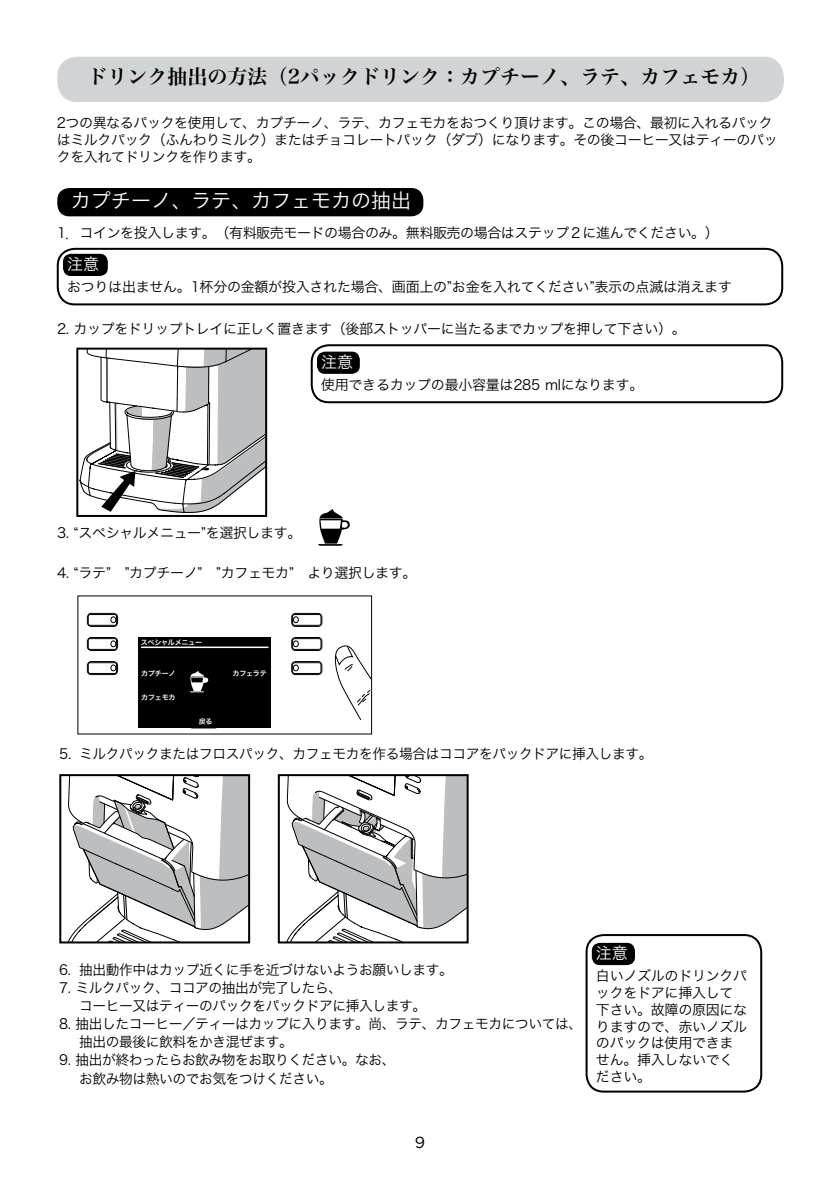
<style>
.page{position:relative;width:840px;height:1191px;background:#fff}
.page>*{position:absolute;margin:0;border:0;box-sizing:border-box;transform-origin:0 0}
.t1{font:20px "Hira Min Pro N W6";color:#000}
.t2{font:20px "Hiragino Sans GB W3";color:#fff}
.t3{font:16px "Hira Kaku Pro N W3";color:#fff}
.t4{font:16px "Gotham";color:#000}
.t5{font:14px/16.8px "Hira Kaku Pro N W3";letter-spacing:-.03em;color:#000}
.t6{font:7px "Hiragino Sans GB W6";letter-spacing:-.03em;color:#fff}
</style>
<div class="page">
<svg style="left:68px;top:777px;width:179px;height:163px"></svg>
<div style="left:59px;top:774px;width:191px;height:169px;border:2px solid #000"></div>
<svg style="left:286px;top:777px;width:179px;height:163px"></svg>
<div style="left:278px;top:774px;width:190px;height:169px;border:2px solid #000"></div>
<div style="left:57px;top:57px;width:726px;height:45px;background:#d1d3d4;border-radius:20px"></div>
<div style="left:57px;top:188px;width:366px;height:28px;background:#000;border-radius:12px"></div>
<div style="left:63px;top:254px;width:45px;height:22px;background:#000;border-radius:8px"></div>
<div style="left:57px;top:248px;width:725px;height:57px;border:2px solid #000;border-radius:17px"></div>
<svg style="left:318px;top:509px;width:31px;height:37px"></svg>
<svg style="left:79px;top:351px;width:185px;height:162px"></svg>
<div style="left:76px;top:348px;width:191px;height:169px;border:2px solid #000"></div>
<div style="left:310px;top:344px;width:472px;height:59px;border:2px solid #000;border-radius:17px"></div>
<div style="left:317px;top:352px;width:42px;height:22px;background:#000;border-radius:8px"></div>
<div style="left:585px;top:934px;width:176px;height:158px;border:2px solid #000;border-radius:17px"></div>
<div style="left:591px;top:943px;width:43px;height:22px;background:#000;border-radius:8px"></div>
<div style="left:138px;top:637px;width:132px;height:91px;background:#000"></div>
<svg style="left:334px;top:643px;width:38px;height:77px"></svg>
<div style="left:291px;top:661px;width:31px;height:14px;border:1px solid #000;border-radius:4px"></div>
<div style="left:292px;top:662px;width:29px;height:11px;border:1px solid #000;border-radius:2px"></div>
<svg style="left:293px;top:664px;width:5px;height:7px"></svg>
<div style="left:291px;top:637px;width:31px;height:14px;border:1px solid #000;border-radius:4px"></div>
<div style="left:292px;top:638px;width:29px;height:11px;border:1px solid #000;border-radius:2px"></div>
<svg style="left:293px;top:640px;width:5px;height:7px"></svg>
<div style="left:291px;top:613px;width:31px;height:13px;border:1px solid #000;border-radius:4px"></div>
<div style="left:292px;top:614px;width:29px;height:11px;border:1px solid #000;border-radius:2px"></div>
<svg style="left:293px;top:616px;width:5px;height:7px"></svg>
<div style="left:87px;top:661px;width:31px;height:14px;border:1px solid #000;border-radius:4px"></div>
<div style="left:88px;top:662px;width:29px;height:11px;border:1px solid #000;border-radius:2px"></div>
<svg style="left:111px;top:664px;width:5px;height:7px"></svg>
<div style="left:87px;top:637px;width:31px;height:14px;border:1px solid #000;border-radius:4px"></div>
<div style="left:88px;top:638px;width:29px;height:11px;border:1px solid #000;border-radius:2px"></div>
<svg style="left:111px;top:640px;width:5px;height:7px"></svg>
<div style="left:87px;top:613px;width:31px;height:13px;border:1px solid #000;border-radius:4px"></div>
<div style="left:88px;top:614px;width:29px;height:11px;border:1px solid #000;border-radius:2px"></div>
<svg style="left:111px;top:616px;width:5px;height:7px"></svg>
<div style="left:188px;top:714px;width:31px;height:14px;border:1px solid #000;border-radius:4px"></div>
<div style="left:189px;top:716px;width:28px;height:11px;border:1px solid #000;border-radius:2px"></div>
<hr style="left:141px;top:646px;width:127px;height:2px;background:#fff">
<svg style="left:189px;top:671px;width:19px;height:21px"></svg>
<h1 class="t1" style="left:87px;top:59px;width:674px">ドリンク抽出の方法（2パックドリンク：カプチーノ、ラテ、カフェモカ）</h1>
<p class="t5" style="left:57px;top:114px;width:722px">2つの異なるパックを使用して、カプチーノ、ラテ、カフェモカをおつくり頂けます。この場合、最初に入れるパックはミルクパック（ふんわりミルク）またはチョコレートパック（ダブ）になります。その後コーヒー又はティーのパックを入れてドリンクを作ります。</p>
<h1 class="t2" style="left:71px;top:188px;width:342px">カプチーノ、ラテ、カフェモカの抽出</h1>
<p class="t5" style="left:57px;top:223px;width:663px">1．コインを投入します。（有料販売モードの場合のみ。無料販売の場合はステップ２に進んでください。）</p>
<p class="t3" style="left:67px;top:250px;width:33px">注意</p>
<p class="t5" style="left:67px;top:277px;width:666px">おつりは出ません。1杯分の金額が投入された場合、画面上の”お金を入れてください”表示の点滅は消えます</p>
<p class="t5" style="left:57px;top:319px;width:629px">2. カップをドリップトレイに正しく置きます（後部ストッパーに当たるまでカップを押して下さい）。</p>
<p class="t3" style="left:321px;top:348px;width:33px">注意</p>
<p class="t5" style="left:321px;top:375px;width:324px">使用できるカップの最小容量は285 mlになります。</p>
<p class="t5" style="left:57px;top:523px;width:246px">3. “スペシャルメニュー”を選択します。</p>
<p class="t5" style="left:57px;top:563px;width:360px">4. “ラテ”　”カプチーノ”　”カフェモカ”　より選択します。</p>
<p class="t6" style="left:141px;top:637px;width:63px">スペシャルメニュー</p>
<p class="t6" style="left:141px;top:668px;width:36px">カプチーノ</p>
<p class="t6" style="left:141px;top:692px;width:36px">カフェモカ</p>
<p class="t6" style="left:199px;top:717px;width:15px">戻る</p>
<p class="t6" style="left:232px;top:668px;width:36px">カフェラテ</p>
<p class="t5" style="left:59px;top:744px;width:594px">5. ミルクパックまたはフロスパック、カフェモカを作る場合はココアをパックドアに挿入します。</p>
<p class="t5" style="left:59px;top:960px;width:395px">6. 抽出動作中はカップ近くに手を近づけないようお願いします。</p>
<p class="t5" style="left:79px;top:978px;width:348px;line-height:18px;text-indent:-20px">7. ミルクパック、ココアの抽出が完了したら、<br>コーヒー又はティーのパックをパックドアに挿入します。</p>
<p class="t5" style="left:79px;top:1014px;width:504px;line-height:18px;text-indent:-20px">8. 抽出したコーヒー／ティーはカップに入ります。尚、ラテ、カフェモカについては、抽出の最後に飲料をかき混ぜます。</p>
<p class="t5" style="left:79px;top:1050px;width:317px;line-height:18px;text-indent:-20px">9. 抽出が終わったらお飲み物をお取りください。なお、お飲み物は熱いのでお気をつけください。</p>
<p class="t4" style="left:414px;top:1133px;width:12px">9</p>
<p class="t3" style="left:595px;top:939px;width:33px">注意</p>
<p class="t5" style="left:595px;top:966px;width:153px">白いノズルのドリンクパックをドアに挿入して下さい。故障の原因になりますので、赤いノズルのパックは使用できません。挿入しないでください。</p>
</div>
